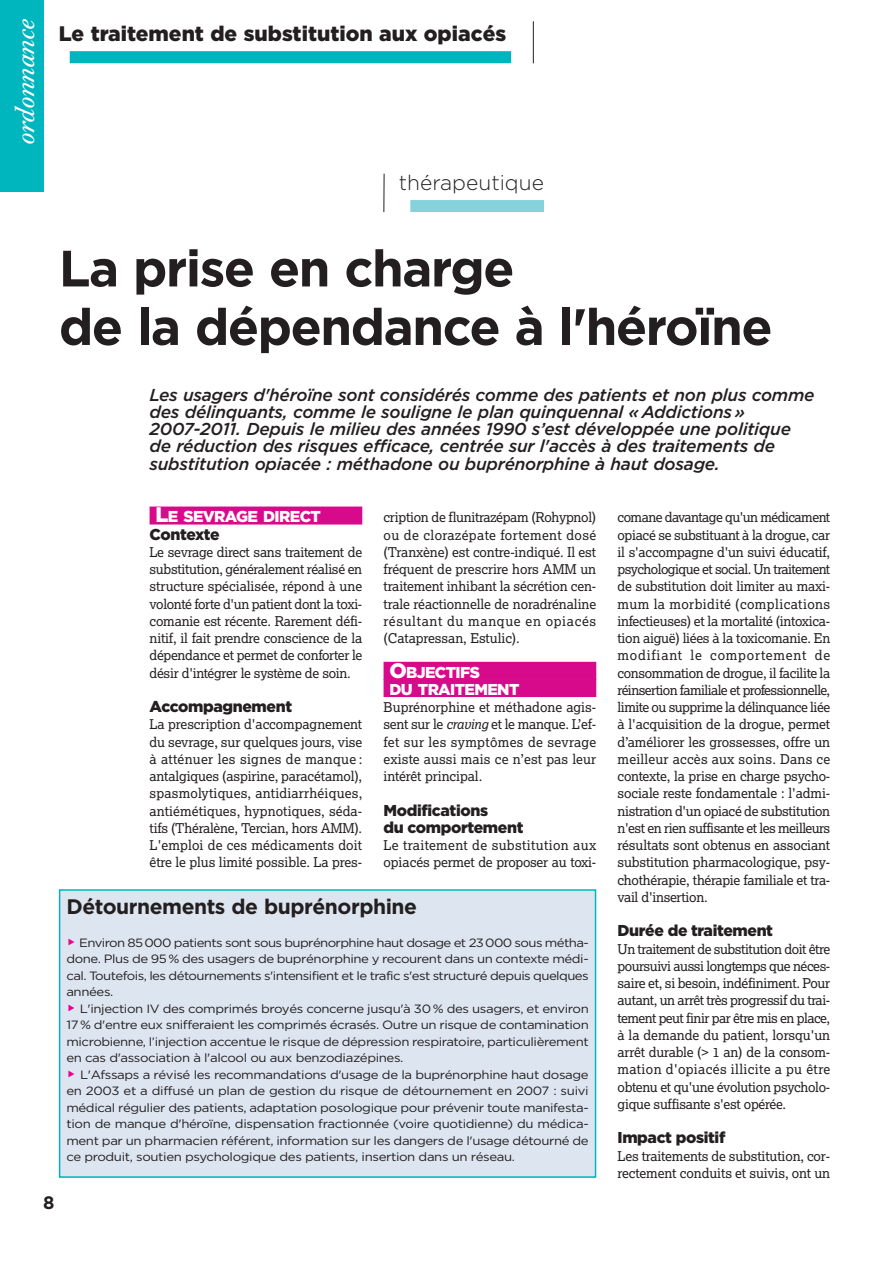
<style>
.page{position:relative;width:893px;height:1263px;background:#fff}
.page>*{position:absolute;margin:0;border:0;box-sizing:border-box;transform-origin:0 0}
.t1{font:700 51px/58.5px "Gotham";letter-spacing:-.03em;color:#231f20}
.t2{font:italic 27px "Bodoni Old Face BE";color:#fff}
.t3{font:900 21px "Gotham";color:#231f20}
.t4{font:700 21px "Gotham";letter-spacing:-.02em;color:#231f20}
.t5{font:300 21px "Gotham";color:#231f20}
.t6{font:700 18px "Gotham";color:#231f20}
.t7{font:italic 500 17.25px/17.2px "Gotham";letter-spacing:-.015em;color:#231f20}
.t8{font:900 15.75px/17.2px "Gotham";letter-spacing:-.02em;color:#231f20}
.t9{font:900 15.75px/17.2px "Gotham";letter-spacing:-.04em;color:#fff}
.t10{font:13.5px/17.2px "Lexia Da Ma";letter-spacing:-.01em;color:#231f20;text-align:justify}
.t11{font:12px/16.5px "Gotham";letter-spacing:-.03em;color:#231f20;text-align:justify;scale:1.1 1}
.s1{font-size:21px}
.s2{color:#231f20}
.s3{font-style:italic}
.s4{color:#ec008c}
</style>
<div class="page">
<div style="left:149px;top:507px;width:213px;height:18px;background:#d80a8c"></div>
<div style="left:0;top:0;width:43px;height:191px;background:#00b6be"></div>
<div style="left:410px;top:200px;width:134px;height:12px;background:#86d2da"></div>
<hr style="left:383px;top:174px;width:1px;height:38px;background:#231f20">
<div style="left:383px;top:662px;width:213px;height:18px;background:#d80a8c"></div>
<div style="left:383px;top:679px;width:213px;height:18px;background:#d80a8c"></div>
<div style="left:60px;top:890px;width:535px;height:287px;background:#dde5f0"></div>
<div style="left:59px;top:889px;width:537px;height:289px;border:2px solid #00b6be"></div>
<div style="left:70px;top:51px;width:441px;height:12px;background:#00b6be"></div>
<hr style="left:533px;top:21px;width:1px;height:42px;background:#231f20">
<h2 class="t2" style="left:14px;top:146px;width:128px;rotate:-90deg">ordonnance</h2>
<h3 class="t3" style="left:59px;top:26px;width:449px">Le traitement de substitution aux opiacés</h3>
<h3 class="t5" style="left:399px;top:175px;width:147px">thérapeutique</h3>
<h1 class="t1" style="left:59px;top:243px;width:715px">La prise en charge<br>de la dépendance à l'héroïne</h1>
<p class="t7" style="left:149px;top:387px;width:666px">Les usagers d'héroïne sont considérés comme des patients et non plus comme des délinquants, comme le souligne le plan quinquennal « Addictions » 2007-2011. Depuis le milieu des années 1990 s’est développée une politique de réduction des risques efficace, centrée sur l'accès à des traitements de substitution opiacée : méthadone ou buprénorphine à haut dosage.</p>
<p class="t9" style="left:149px;top:509px;width:173px;text-indent:6px"><span class="s1">L</span>E SEVRAGE DIRECT<br><span class="s2">Contexte</span></p>
<p class="t10" style="left:149px;top:544px;width:214px">Le sevrage direct sans traitement de substitution, généralement réalisé en structure spécialisée, répond à une volonté forte d'un patient dont la toxi&shy;comanie est récente. Rarement défi&shy;nitif, il fait prendre conscience de la dépendance et permet de conforter le désir d'intégrer le système de soin.</p>
<p class="t8" style="left:149px;top:699px;width:144px">Accompagnement</p>
<p class="t10" style="left:149px;top:717px;width:214px">La prescription d'accompagnement du sevrage, sur quelques jours, vise à atténuer les signes de manque : antalgiques (aspirine, paracétamol), spasmolytiques, antidiarrhéiques, antiémétiques, hypnotiques, séda&shy;tifs (Théralène, Tercian, hors AMM).<br>L'emploi de ces médicaments doit être le plus limité possible. La pres-</p>
<p class="t10" style="left:383px;top:510px;width:214px">cription de flunitrazépam (Rohypnol) ou de clorazépate fortement dosé (Tranxène) est contre-indiqué. Il est fréquent de prescrire hors AMM un traitement inhibant la sécrétion cen&shy;trale réactionnelle de noradrénaline résultant du manque en opiacés (Catapressan, Estulic).</p>
<p class="t9" style="left:389px;top:665px;width:132px"><span class="s1">O</span>BJECTIFS<br>DU TRAITEMENT</p>
<p class="t10" style="left:383px;top:700px;width:214px">Buprénorphine et méthadone agis&shy;sent sur le <span class="s3">craving</span> et le manque. L’ef&shy;fet sur les symptômes de sevrage existe aussi mais ce n’est pas leur intérêt principal.</p>
<p class="t8" style="left:383px;top:803px;width:141px">Modifications<br>du comportement</p>
<p class="t10" style="left:383px;top:838px;width:214px">Le traitement de substitution aux opiacés permet de proposer au toxi-</p>
<h3 class="t4" style="left:66px;top:898px;width:352px">Détournements de buprénorphine</h3>
<p class="t11" style="left:66px;top:935px;width:476px"><span class="s4">◆</span> Environ 85000 patients sont sous buprénorphine haut dosage et 23000 sous métha&shy;done. Plus de 95% des usagers de buprénorphine y recourent dans un contexte médi&shy;cal. Toutefois, les détournements s'intensifient et le trafic s'est structuré depuis quelques années.</p>
<p class="t11" style="left:66px;top:1001px;width:476px"><span class="s4">◆</span> L'injection IV des comprimés broyés concerne jusqu'à 30% des usagers, et environ 17% d'entre eux snifferaient les comprimés écrasés. Outre un risque de contamination microbienne, l’injection accentue le risque de dépression respiratoire, particulièrement en cas d'association à l'alcool ou aux benzodiazépines.</p>
<p class="t11" style="left:66px;top:1067px;width:476px"><span class="s4">◆</span> L'Afssaps a révisé les recommandations d'usage de la buprénorphine haut dosage en 2003 et a diffusé un plan de gestion du risque de détournement en 2007 : suivi médical régulier des patients, adaptation posologique pour prévenir toute manifesta&shy;tion de manque d'héroïne, dispensation fractionnée (voire quotidienne) du médica&shy;ment par un pharmacien référent, information sur les dangers de l'usage détourné de ce produit, soutien psychologique des patients, insertion dans un réseau.</p>
<h3 class="t6" style="left:43px;top:1196px;width:13px">8</h3>
<p class="t10" style="left:617px;top:510px;width:214px">comane davantage qu'un médicament opiacé se substituant à la drogue, car il s'accompagne d'un suivi éducatif, psychologique et social. Un traitement de substitution doit limiter au maxi&shy;mum la morbidité (complications infectieuses) et la mortalité (intoxica&shy;tion aiguë) liées à la toxicomanie. En modifiant le comportement de consommation de drogue, il facilite la réinsertion familiale et professionnelle, limite ou supprime la délinquance liée à l'acquisition de la drogue, permet d’améliorer les grossesses, offre un meilleur accès aux soins. Dans ce contexte, la prise en charge psycho&shy;sociale reste fondamentale : l'admi&shy;nistration d'un opiacé de substitution n'est en rien suffisante et les meilleurs résultats sont obtenus en associant substitution pharmacologique, psy&shy;chothérapie, thérapie familiale et tra&shy;vail d'insertion.</p>
<p class="t8" style="left:617px;top:923px;width:157px">Durée de traitement</p>
<p class="t10" style="left:617px;top:941px;width:214px">Un traitement de substitution doit être poursuivi aussi longtemps que néces&shy;saire et, si besoin, indéfiniment. Pour autant, un arrêt très progressif du trai&shy;tement peut finir par être mis en place, à la demande du patient, lorsqu'un arrêt durable (&gt; 1 an) de la consom&shy;mation d'opiacés illicite a pu être obtenu et qu'une évolution psycholo&shy;gique suffisante s'est opérée.</p>
<p class="t8" style="left:617px;top:1130px;width:109px">Impact positif</p>
<p class="t10" style="left:617px;top:1148px;width:214px">Les traitements de substitution, cor&shy;rectement conduits et suivis, ont un</p>
</div>
